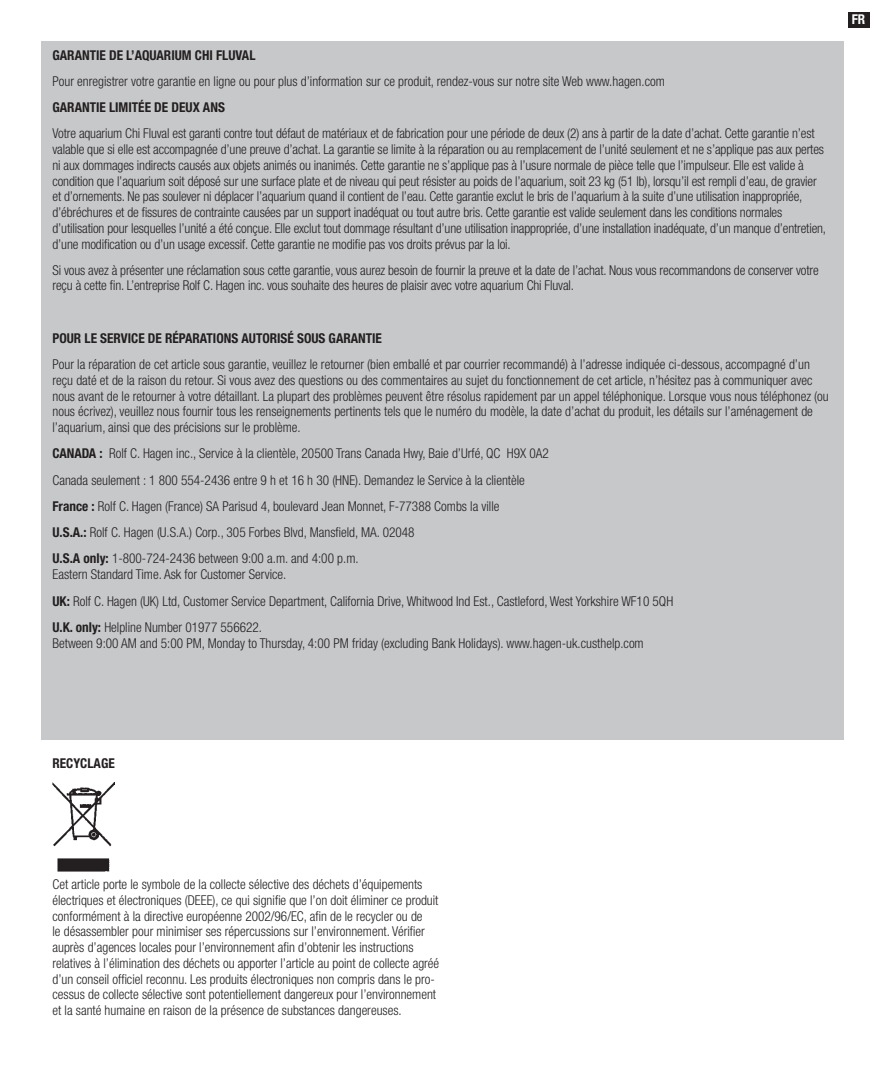
<style>
.page{position:relative;width:882px;height:1071px;background:#fff}
.page>*{position:absolute;margin:0;border:0;box-sizing:border-box;transform-origin:0 0}
.t1{font:300 condensed 13.65px/15.8px "Helvetica Neue LT Std";color:#231f20}
.t2{font:700 condensed 13.65px "Helvetica Neue LT Com";color:#231f20}
.t3{font:700 condensed 13.47px "Helvetica Neue LT Com";color:#fff}
.s1{font-family:"Helvetica Neue LT Com";font-weight:700}
</style>
<div class="page">
<div style="left:848px;top:12px;width:21px;height:16px;background:#231f20"></div>
<div style="left:41px;top:41px;width:803px;height:698px;background:#c6c8ca"></div>
<img style="left:52px;top:783px;width:63px;height:88px">
<p class="t2" style="left:52px;top:50px;width:205px">GARANTIE DE L’AQUARIUM CHI FLUVAL</p>
<p class="t1" style="left:52px;top:75px;width:614px">Pour enregistrer votre garantie en ligne ou pour plus d’information sur ce produit, rendez-vous sur notre site Web www.hagen.com</p>
<p class="t2" style="left:52px;top:102px;width:174px">GARANTIE LIMITÉE DE DEUX ANS</p>
<p class="t1" style="left:52px;top:127px;width:775px">Votre aquarium Chi Fluval est garanti contre tout défaut de matériaux et de fabrication pour une période de deux (2) ans à partir de la date d’achat. Cette garantie n’est valable que si elle est accompagnée d’une preuve d’achat. La garantie se limite à la réparation ou au remplacement de l’unité seulement et ne s’applique pas aux pertes ni aux dommages indirects causés aux objets animés ou inanimés. Cette garantie ne s’applique pas à l’usure normale de pièce telle que l’impulseur. Elle est valide à condition que l’aquarium soit déposé sur une surface plate et de niveau qui peut résister au poids de l’aquarium, soit 23 kg (51 lb), lorsqu’il est rempli d’eau, de gravier et d’ornements. Ne pas soulever ni déplacer l’aquarium quand il contient de l’eau. Cette garantie exclut le bris de l’aquarium à la suite d’une utilisation inappropriée, d’ébréchures et de fissures de contrainte causées par un support inadéquat ou tout autre bris. Cette garantie est valide seulement dans les conditions normales d’utilisation pour lesquelles l’unité a été conçue. Elle exclut tout dommage résultant d’une utilisation inappropriée, d’une installation inadéquate, d’un manque d’entretien, d’une modification ou d’un usage excessif. Cette garantie ne modifie pas vos droits prévus par la loi.</p>
<p class="t1" style="left:52px;top:264px;width:768px">Si vous avez à présenter une réclamation sous cette garantie, vous aurez besoin de fournir la preuve et la date de l’achat. Nous vous recommandons de conserver votre reçu à cette fin. L’entreprise Rolf C. Hagen inc. vous souhaite des heures de plaisir avec votre aquarium Chi Fluval.</p>
<p class="t2" style="left:52px;top:333px;width:331px">POUR LE SERVICE DE RÉPARATIONS AUTORISÉ SOUS GARANTIE</p>
<p class="t1" style="left:52px;top:358px;width:778px">Pour la réparation de cet article sous garantie, veuillez le retourner (bien emballé et par courrier recommandé) à l’adresse indiquée ci-dessous, accompagné d’un reçu daté et de la raison du retour. Si vous avez des questions ou des commentaires au sujet du fonctionnement de cet article, n’hésitez pas à communiquer avec nous avant de le retourner à votre détaillant. La plupart des problèmes peuvent être résolus rapidement par un appel téléphonique. Lorsque vous nous téléphonez (ou nous écrivez), veuillez nous fournir tous les renseignements pertinents tels que le numéro du modèle, la date d’achat du produit, les détails sur l’aménagement de l’aquarium, ainsi que des précisions sur le problème.</p>
<p class="t1" style="left:52px;top:442px;width:498px;line-height:26.2px"><span class="s1">CANADA :</span> Rolf C. Hagen inc., Service à la clientèle, 20500 Trans Canada Hwy, Baie d’Urfé, QC H9X 0A2<br>Canada seulement : 1 800 554-2436 entre 9 h et 16 h 30 (HNE). Demandez le Service à la clientèle <span class="s1">France :</span> Rolf C. Hagen (France) SA Parisud 4, boulevard Jean Monnet, F-77388 Combs la ville<br><span class="s1">U.S.A.:</span> Rolf C. Hagen (U.S.A.) Corp., 305 Forbes Blvd, Mansfield, MA. 02048<br><span class="s1">U.S.A only:</span> 1-800-724-2436 between 9:00 a.m. and 4:00 p.m.</p>
<p class="t1" style="left:52px;top:563px;width:622px;line-height:26.2px">Eastern Standard Time. Ask for Customer Service.<br><span class="s1">UK:</span> Rolf C. Hagen (UK) Ltd, Customer Service Department, California Drive, Whitwood Ind Est., Castleford, West Yorkshire WF10 5QH<br><span class="s1">U.K. only:</span> Helpline Number 01977 556622.</p>
<p class="t1" style="left:52px;top:637px;width:593px">Between 9:00 AM and 5:00 PM, Monday to Thursday, 4:00 PM friday (excluding Bank Holidays). www.hagen-uk.custhelp.com</p>
<p class="t3" style="left:852px;top:14px;width:15px">FR</p>
<p class="t2" style="left:52px;top:759px;width:64px">RECYCLAGE</p>
<p class="t1" style="left:52px;top:878px;width:388px">Cet article porte le symbole de la collecte sélective des déchets d’équipements électriques et électroniques (DEEE), ce qui signifie que l’on doit éliminer ce produit conformément à la directive européenne 2002/96/EC, afin de le recycler ou de<br>le désassembler pour minimiser ses répercussions sur l’environnement. Vérifier auprès d’agences locales pour l’environnement afin d’obtenir les instructions relatives à l’élimination des déchets ou apporter l’article au point de collecte agréé d’un conseil officiel reconnu. Les produits électroniques non compris dans le pro&shy;cessus de collecte sélective sont potentiellement dangereux pour l’environnement et la santé humaine en raison de la présence de substances dangereuses.</p>
</div>
